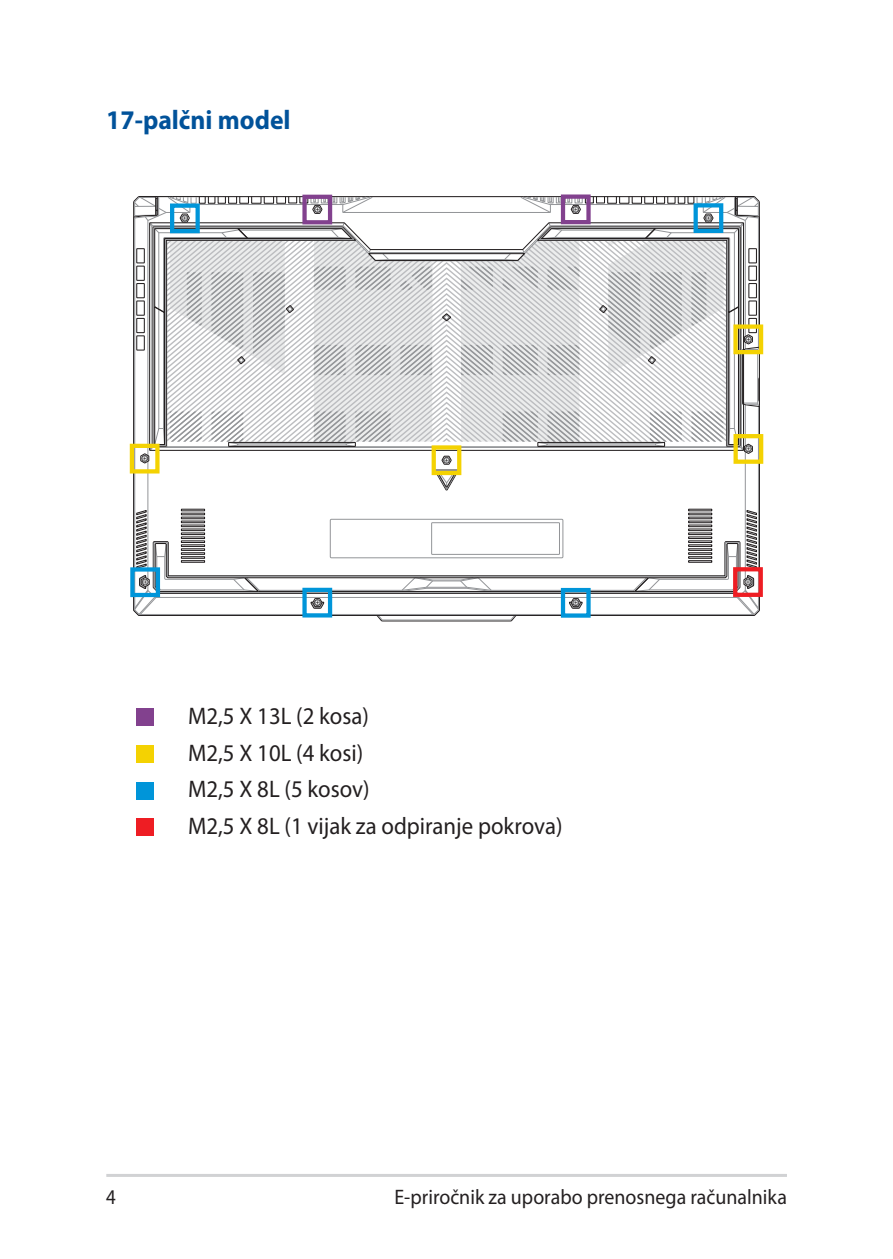
<style>
.page{position:relative;width:893px;height:1259px;background:#fff}
.page>*{position:absolute;margin:0;border:0;box-sizing:border-box;transform-origin:0 0}
.t1{font:700 27px "Myriad Pro";color:#01529a;scale:.95 1}
.t2{font:24px/36.6px "Myriad Pro";color:#231f20;scale:.95 1}
.t3{font:21px "Myriad Pro";color:#231f20;scale:.95 1}
.t4{font:21px "Myriad Pro";color:#231f20;scale:.9 1}
</style>
<div class="page">
<hr style="left:106px;top:1174px;width:681px;height:3px;background:#d1d2d4">
<div style="left:137px;top:709px;width:17px;height:17px;background:#82418e"></div>
<div style="left:137px;top:745px;width:17px;height:17px;background:#f4d202"></div>
<div style="left:137px;top:782px;width:17px;height:17px;background:#0095d9"></div>
<div style="left:137px;top:818px;width:17px;height:17px;background:#ee1d23"></div>
<svg style="left:134px;top:509px;width:625px;height:106px"></svg>
<div style="left:330px;top:519px;width:233px;height:39px;border:1px solid #939598"></div>
<div style="left:431px;top:522px;width:129px;height:33px;border:1px solid #939598"></div>
<svg style="left:132px;top:195px;width:629px;height:296px"></svg>
<div style="left:733px;top:567px;width:30px;height:30px;border:4px solid #ee1d23"></div>
<div style="left:302px;top:195px;width:30px;height:29px;border:4px solid #82418e"></div>
<div style="left:561px;top:194px;width:30px;height:30px;border:4px solid #82418e"></div>
<div style="left:130px;top:444px;width:30px;height:29px;border:4px solid #f4d202"></div>
<div style="left:432px;top:445px;width:29px;height:30px;border:4px solid #f4d202"></div>
<div style="left:733px;top:324px;width:30px;height:30px;border:4px solid #f4d202"></div>
<div style="left:733px;top:434px;width:30px;height:30px;border:4px solid #f4d202"></div>
<div style="left:130px;top:567px;width:30px;height:30px;border:4px solid #0095d9"></div>
<div style="left:170px;top:203px;width:30px;height:30px;border:4px solid #0095d9"></div>
<div style="left:693px;top:203px;width:30px;height:30px;border:4px solid #0095d9"></div>
<div style="left:561px;top:588px;width:30px;height:30px;border:4px solid #0095d9"></div>
<div style="left:302px;top:588px;width:30px;height:29px;border:4px solid #0095d9"></div>
<p class="t1" style="left:106px;top:102px;width:195px">17-palčni model</p>
<p class="t2" style="left:188px;top:697px;width:396px">M2,5 X 13L (2 kosa)<br>M2,5 X 10L (4 kosi)<br>M2,5 X 8L (5 kosov)<br>M2,5 X 8L (1 vijak za odpiranje pokrova)</p>
<p class="t4" style="left:106px;top:1184px;width:12px">4</p>
<p class="t3" style="left:394px;top:1184px;width:415px">E-priročnik za uporabo prenosnega računalnika</p>
</div>
